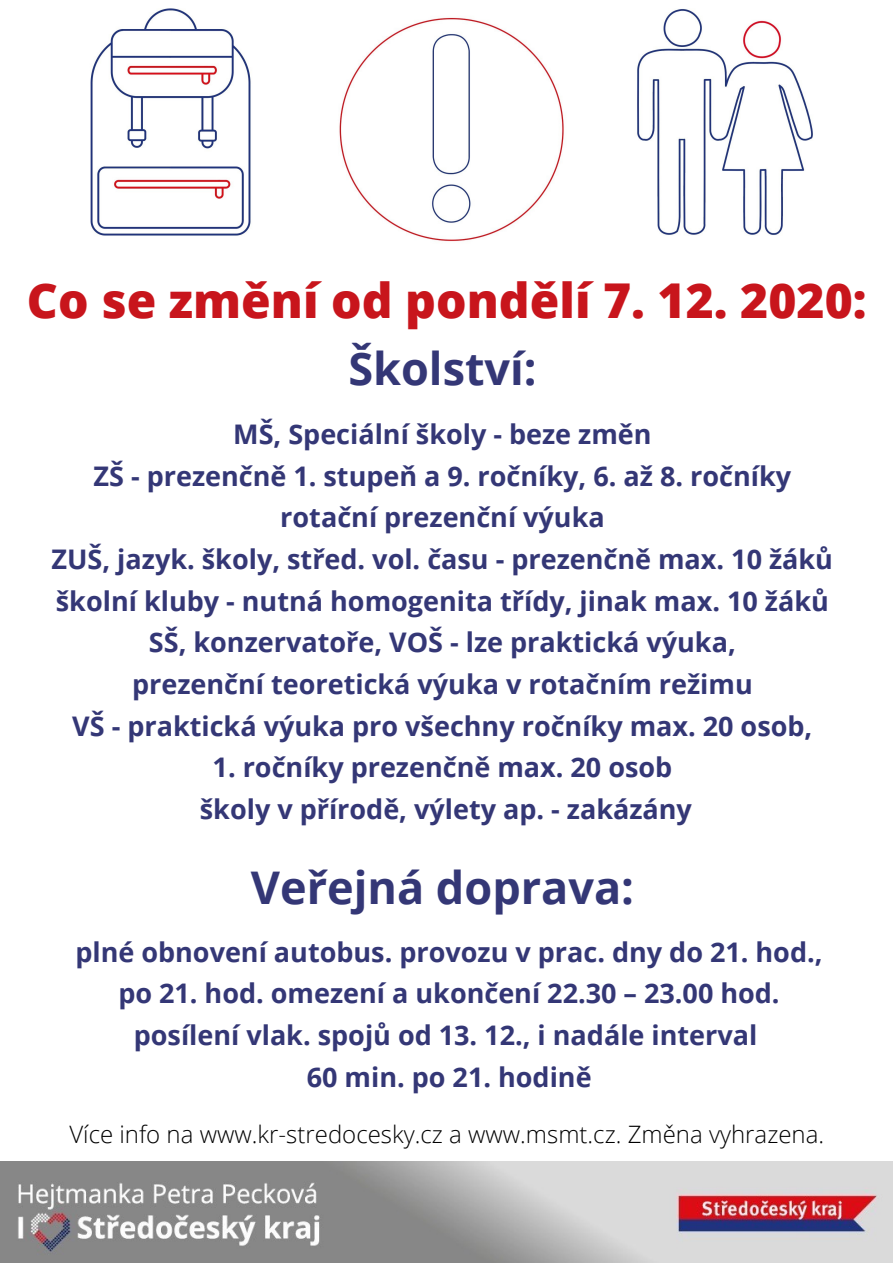
<style>
.page{position:relative;width:893px;height:1263px;background:#fff}
.page>*{position:absolute;margin:0;border:0;box-sizing:border-box;transform-origin:0 0}
.t1{font:800 48px "Open Sans";color:#c8151c}
.t2{font:700 45px "Open Sans";color:#343776}
.t3{font:700 27px/41.6px "Open Sans";color:#343776;text-align:center}
.t4{font:300 24px "Open Sans";color:#000}
</style>
<div class="page">
<img style="left:0;top:1161px;width:893px;height:102px">
<img style="left:90px;top:8px;width:161px;height:228px">
<img style="left:637px;top:9px;width:176px;height:226px">
<img style="left:339px;top:17px;width:225px;height:225px">
<h1 class="t1" style="left:27px;top:267px;width:841px">Co se změní od pondělí 7. 12. 2020:</h1>
<h2 class="t2" style="left:348px;top:337px;width:190px">Školství:</h2>
<p class="t3" style="left:52px;top:413px;width:783px">MŠ, Speciální školy - beze změn<br>ZŠ - prezenčně 1. stupeň a 9. ročníky, 6. až 8. ročníky rotační prezenční výuka<br>ZUŠ, jazyk. školy, střed. vol. času - prezenčně max. 10 žáků školní kluby - nutná homogenita třídy, jinak max. 10 žáků SŠ, konzervatoře, VOŠ - lze praktická výuka,<br>prezenční teoretická výuka v rotačním režimu<br>VŠ - praktická výuka pro všechny ročníky max. 20 osob,</p>
<p class="t3" style="left:200px;top:746px;width:493px">1. ročníky prezenčně max. 20 osob školy v přírodě, výlety ap. - zakázány</p>
<h2 class="t2" style="left:251px;top:856px;width:384px">Veřejná doprava:</h2>
<p class="t3" style="left:75px;top:930px;width:749px">plné obnovení autobus. provozu v prac. dny do 21. hod., po 21. hod. omezení a ukončení 22.30 – 23.00 hod. posílení vlak. spojů od 13. 12., i nadále interval<br>60 min. po 21. hodině</p>
<p class="t4" style="left:69px;top:1117px;width:756px">Více info na www.kr-stredocesky.cz a www.msmt.cz. Změna vyhrazena.</p>
</div>
